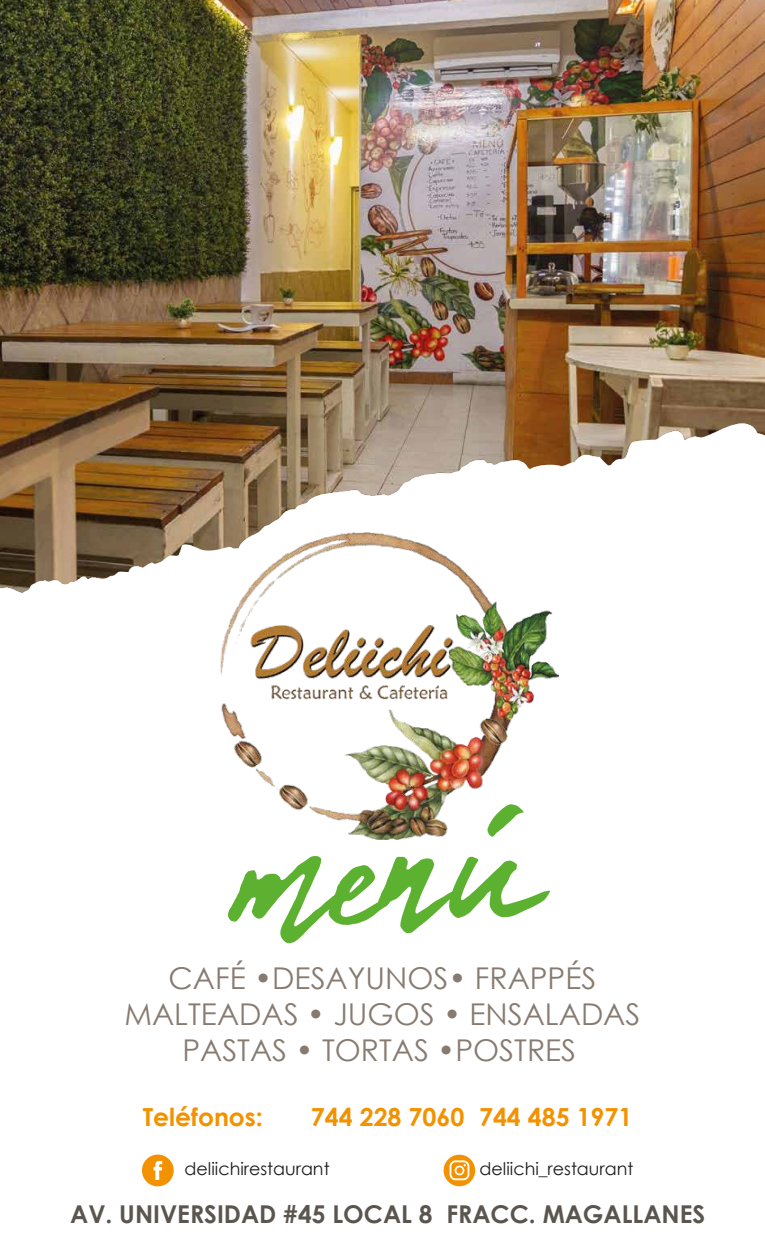
<style>
.page{position:relative;width:765px;height:1260px;background:#fff}
.page>*{position:absolute;margin:0;border:0;box-sizing:border-box;transform-origin:0 0}
.t1{font:307.5px "Abuget";color:#5db130}
.t2{font:30px/36px "Century Gothic";color:#877b71;text-align:center}
.t3{font:700 24.88px "Century Gothic";color:#f39200}
.t4{font:700 24.5px "Century Gothic";color:#5b5550}
.t5{font:17.5px "Century Gothic";color:#1d1d1b}
</style>
<div class="page">
<img style="left:0;top:0;width:765px;height:424px">
<img style="left:0;top:424px;width:765px;height:763px">
<img style="left:220px;top:532px;width:339px;height:307px">
<div style="left:142px;top:1155px;width:32px;height:31px;background:#f39200;border-radius:50%"></div>
<svg style="left:153px;top:1161px;width:9px;height:19px"></svg>
<svg style="left:444px;top:1155px;width:31px;height:31px"></svg>
<h1 class="t1" style="left:237px;top:688px;width:307px">menú</h1>
<p class="t2" style="left:125px;top:960px;width:517px">CAFÉ •DESAYUNOS• FRAPPÉS<br>MALTEADAS • JUGOS • ENSALADAS<br>PASTAS • TORTAS •POSTRES</p>
<p class="t3" style="left:143px;top:1098px;width:122px">Teléfonos:</p>
<p class="t3" style="left:311px;top:1098px;width:323px">744 228 7060 744 485 1971</p>
<p class="t5" style="left:185px;top:1157px;width:147px">deliichirestaurant</p>
<p class="t5" style="left:480px;top:1157px;width:155px">deliichi_restaurant</p>
<p class="t4" style="left:70px;top:1196px;width:637px">AV. UNIVERSIDAD #45 LOCAL 8 FRACC. MAGALLANES</p>
</div>
